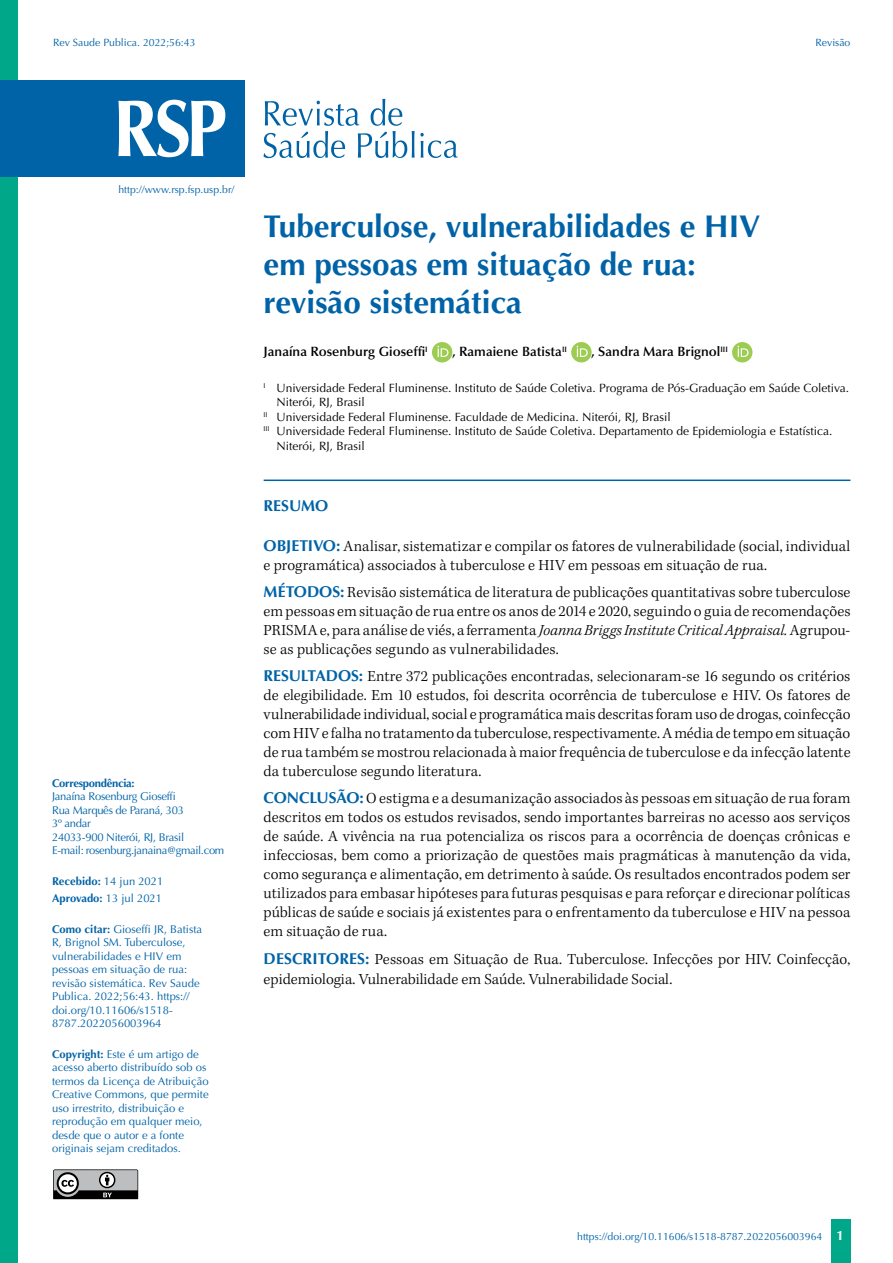
<style>
.page{position:relative;width:893px;height:1263px;background:#fff}
.page>*{position:absolute;margin:0;border:0;box-sizing:border-box;transform-origin:0 0}
.t1{font:700 31.5px/37.8px "Optima LT Std";color:#0063a7}
.t2{font:300 15.75px/18.9px "Kepler Std";letter-spacing:.005em;color:#000;text-align:justify}
.t3{font:700 15.75px "Optima LT Std";color:#0063a7}
.t4{font:600 13.5px "Optima LT Std";color:#000}
.t5{font:12px "Optima LT Std";color:#000}
.t6{font:11.25px/13.5px "Optima LT Std";color:#0063a7}
.t7{font:11.25px/13.5px "Optima LT Std";letter-spacing:-.025em;color:#0063a7}
.t8{font:700 11.25px/17.7px "Optima LT Std";color:#0063a7}
.t9{font:700 11.25px "Optima LT Std";letter-spacing:-.025em;color:#0063a7}
.t10{font:10.5px "Optima LT Std";color:#0063a7}
.s1{font-weight:400}
.s2{font-weight:700}
.s3{font-family:"Optima LT Std";font-weight:700;color:#0063a7}
.s4{font-style:italic}
.s5{font-weight:700;font-size:13.5px;color:#fff}
</style>
<div class="page">
<div style="left:831px;top:1220px;width:20px;height:43px;background:#00a788"></div>
<svg style="left:53px;top:1169px;width:85px;height:30px;background:#7e7f80"></svg>
<div style="left:0;top:0;width:18px;height:1263px;background:#00a788"></div>
<hr style="left:264px;top:479px;width:586px;height:2px;background:#0063a7">
<div style="left:432px;top:342px;width:20px;height:20px;background:#9ccc51;border-radius:50%"></div>
<svg style="left:437px;top:346px;width:11px;height:11px"></svg>
<div style="left:571px;top:342px;width:21px;height:20px;background:#9ccc51;border-radius:50%"></div>
<svg style="left:577px;top:346px;width:11px;height:11px"></svg>
<div style="left:732px;top:342px;width:20px;height:20px;background:#9ccc51;border-radius:50%"></div>
<svg style="left:737px;top:346px;width:12px;height:11px"></svg>
<svg style="left:263px;top:99px;width:195px;height:59px"></svg>
<div style="left:0;top:80px;width:244px;height:96px;background:#0063a7"></div>
<svg style="left:118px;top:100px;width:107px;height:57px"></svg>
<p class="t10" style="left:53px;top:36px;width:144px">Rev Saude Publica. 2022;56:43</p>
<p class="t10" style="left:815px;top:36px;width:37px">Revisão</p>
<p class="t10" style="left:118px;top:183px;width:117px">http://www.rsp.fsp.usp.br/</p>
<p class="t9" style="left:52px;top:776px;width:84px">Correspondência:</p>
<p class="t7" style="left:52px;top:790px;width:174px">Janaína Rosenburg Gioseffi<br>Rua Marquês de Paraná, 303<br>3º andar<br>24033-900 Niterói, RJ, Brasil<br>E-mail: rosenburg.janaina@gmail.com</p>
<p class="t8" style="left:52px;top:872px;width:113px">Recebido: <span class="s1">14 jun 2021<br></span>Aprovado: <span class="s1">13 jul 2021</span></p>
<p class="t6" style="left:52px;top:922px;width:152px"><span class="s2">Como citar:</span> Gioseffi JR, Batista<br>R, Brignol SM. Tuberculose, vulnerabilidades e HIV em pessoas em situação de rua: revisão sistemática. Rev Saude<br>Publica. 2022;56:43. https:// doi.org/10.11606/s1518-<br>8787.2022056003964</p>
<p class="t6" style="left:52px;top:1047px;width:158px"><span class="s2">Copyright:</span> Este é um artigo de acesso aberto distribuído sob os termos da Licença de Atribuição<br>Creative Commons, que permite uso irrestrito, distribuição e reprodução em qualquer meio, desde que o autor e a fonte originais sejam creditados.</p>
<h1 class="t1" style="left:264px;top:208px;width:498px">Tuberculose, vulnerabilidades e HIV em pessoas em situação de rua: revisão sistemática</h1>
<p class="t4" style="left:264px;top:344px;width:166px">Janaína Rosenburg Gioseffi<sup>I</sup></p>
<p class="t4" style="left:452px;top:344px;width:116px">, Ramaiene Batista<sup>II</sup></p>
<p class="t4" style="left:592px;top:344px;width:138px">, Sandra Mara Brignol<sup>III</sup></p>
<p class="t5" style="left:264px;top:381px;width:587px"><sup>I</sup> Universidade Federal Fluminense. Instituto de Saúde Coletiva. Programa de Pós-Graduação em Saúde Coletiva.</p>
<p class="t5" style="left:276px;top:395px;width:90px">Niterói, RJ, Brasil</p>
<p class="t5" style="left:264px;top:410px;width:409px"><sup>II</sup> Universidade Federal Fluminense. Faculdade de Medicina. Niterói, RJ, Brasil</p>
<p class="t5" style="left:264px;top:424px;width:570px"><sup>III</sup> Universidade Federal Fluminense. Instituto de Saúde Coletiva. Departamento de Epidemiologia e Estatística.</p>
<p class="t5" style="left:276px;top:439px;width:90px">Niterói, RJ, Brasil</p>
<p class="t3" style="left:264px;top:496px;width:66px">RESUMO</p>
<p class="t2" style="left:264px;top:537px;width:588px"><span class="s3">OBJETIVO:</span> Analisar, sistematizar e compilar os fatores de vulnerabilidade (social, individual e programática) associados à tuberculose e HIV em pessoas em situação de rua.</p>
<p class="t2" style="left:264px;top:584px;width:588px"><span class="s3">MÉTODOS:</span> Revisão sistemática de literatura de publicações quantitativas sobre tuberculose em pessoas em situação de rua entre os anos de 2014 e 2020, seguindo o guia de recomendações PRISMA e, para análise de viés, a ferramenta <span class="s4">Joanna Briggs Institute Critical Appraisal.</span> Agrupou&shy;se as publicações segundo as vulnerabilidades.</p>
<p class="t2" style="left:264px;top:668px;width:588px"><span class="s3">RESULTADOS:</span> Entre 372 publicações encontradas, selecionaram-se 16 segundo os critérios de elegibilidade. Em 10 estudos, foi descrita ocorrência de tuberculose e HIV. Os fatores de vulnerabilidade individual, social e programática mais descritas foram uso de drogas, coinfecção com HIV e falha no tratamento da tuberculose, respectivamente. A média de tempo em situação de rua também se mostrou relacionada à maior frequência de tuberculose e da infecção latente da tuberculose segundo literatura.</p>
<p class="t2" style="left:264px;top:790px;width:588px"><span class="s3">CONCLUSÃO:</span> O estigma e a desumanização associados às pessoas em situação de rua foram descritos em todos os estudos revisados, sendo importantes barreiras no acesso aos serviços de saúde. A vivência na rua potencializa os riscos para a ocorrência de doenças crônicas e infecciosas, bem como a priorização de questões mais pragmáticas à manutenção da vida, como segurança e alimentação, em detrimento à saúde. Os resultados encontrados podem ser utilizados para embasar hipóteses para futuras pesquisas e para reforçar e direcionar políticas públicas de saúde e sociais já existentes para o enfrentamento da tuberculose e HIV na pessoa em situação de rua.</p>
<p class="t2" style="left:264px;top:950px;width:588px;line-height:19.8px"><span class="s3">DESCRITORES:</span> Pessoas em Situação de Rua. Tuberculose. Infecções por HIV. Coinfecção, epidemiologia. Vulnerabilidade em Saúde. Vulnerabilidade Social.</p>
<p class="t10" style="left:577px;top:1230px;width:268px">https://doi.org/10.11606/s1518-8787.2022056003964 <span class="s5">1</span></p>
</div>
